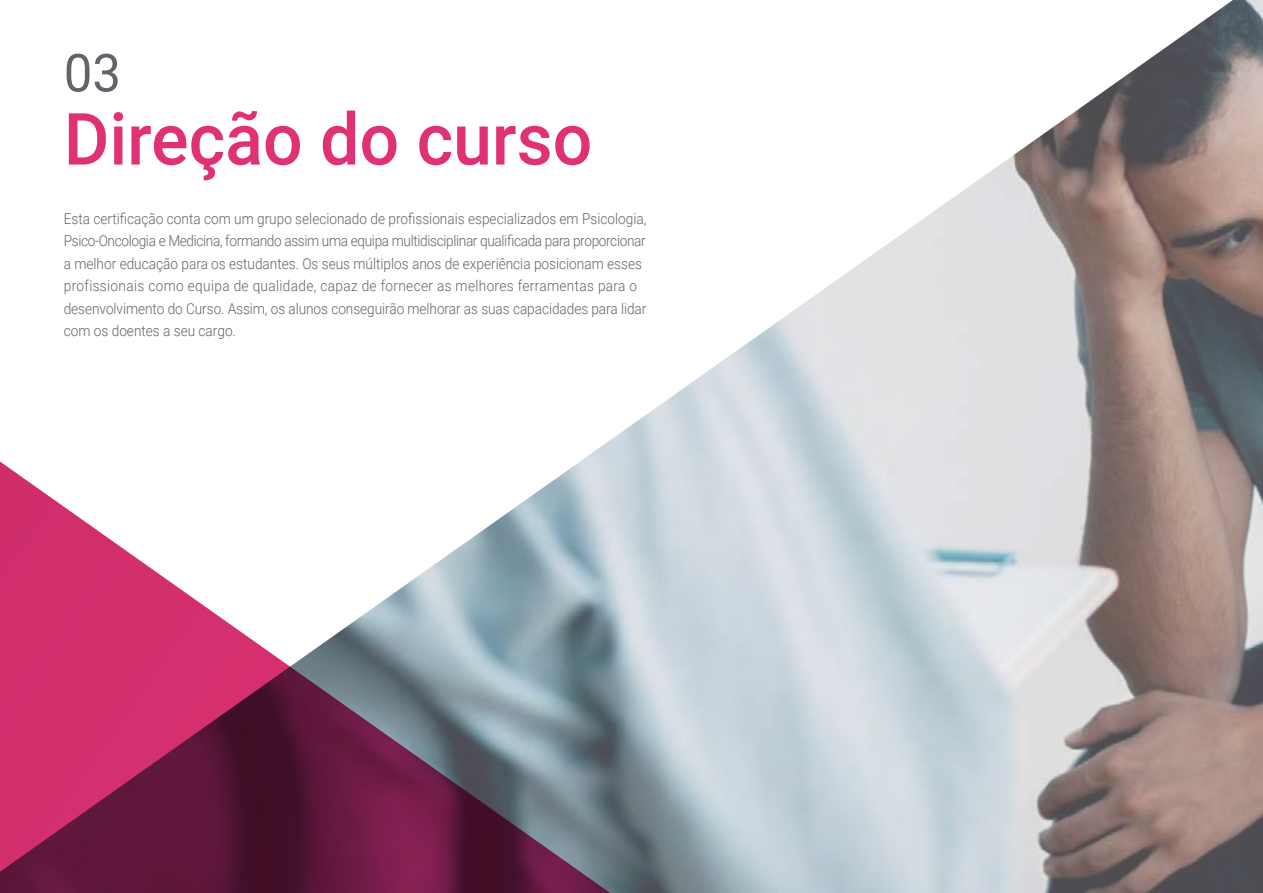
<style>
.page{position:relative;width:1263px;height:893px;background:#fff}
.page>*{position:absolute;margin:0;border:0;box-sizing:border-box;transform-origin:0 0}
.t1{font:500 72px "Roboto";color:#df3174}
.t2{font:52.5px "Roboto";color:#61646a}
.t3{font:300 15px/22.5px "Roboto";color:#61646a;scale:.91 1}
</style>
<div class="page">
<img style="left:602px;top:0;width:661px;height:893px">
<svg style="left:0;top:446px;width:640px;height:447px"></svg>
<h2 class="t2" style="left:64px;top:36px;width:59px">03</h2>
<h1 class="t1" style="left:64px;top:89px;width:530px">Direção do curso</h1>
<p class="t3" style="left:64px;top:207px;width:642px">Esta certificação conta com um grupo selecionado de profissionais especializados em Psicologia, Psico-Oncologia e Medicina, formando assim uma equipa multidisciplinar qualificada para proporcionar a melhor educação para os estudantes. Os seus múltiplos anos de experiência posicionam esses profissionais como equipa de qualidade, capaz de fornecer as melhores ferramentas para o desenvolvimento do Curso. Assim, os alunos conseguirão melhorar as suas capacidades para lidar com os doentes a seu cargo.</p>
</div>
